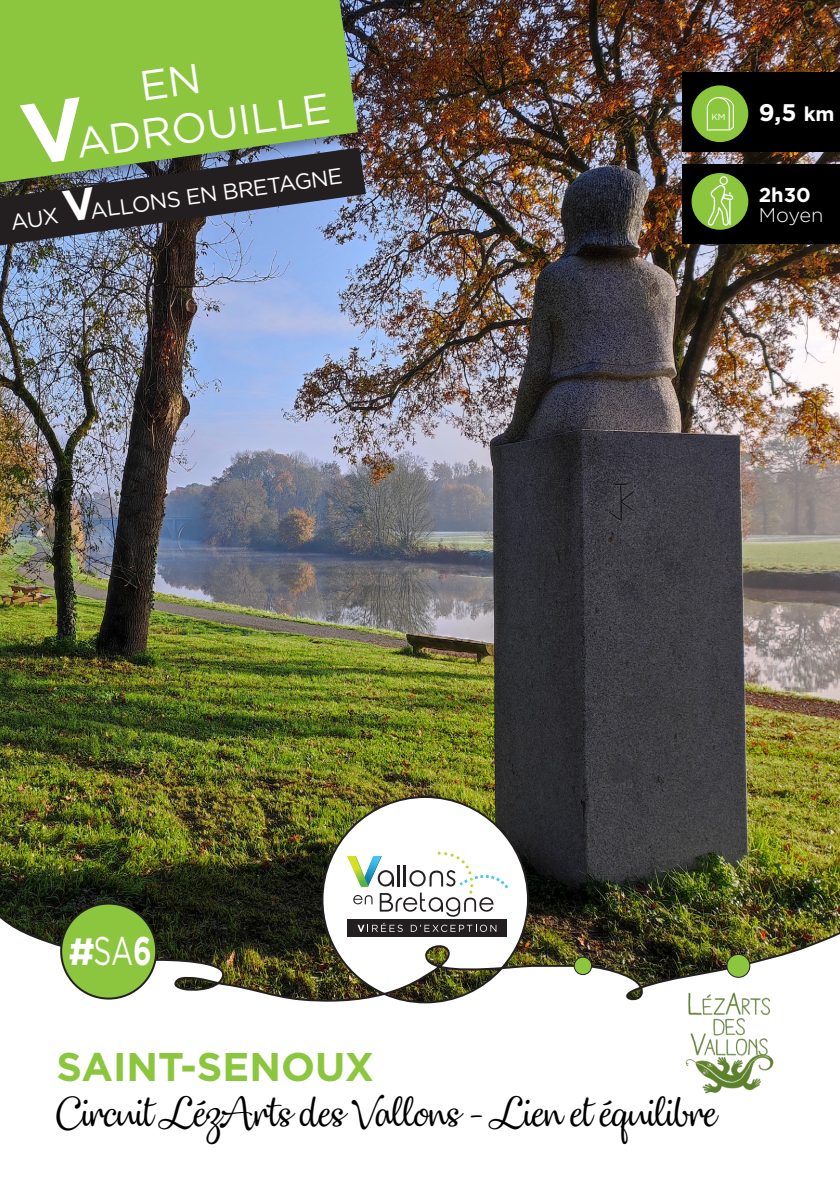
<style>
.page{position:relative;width:840px;height:1191px;background:#fff}
.page>*{position:absolute;margin:0;border:0;box-sizing:border-box;transform-origin:0 0}
.t1{font:42px "Gotham";color:#fff}
.t2{font:40px "Dulcelin";letter-spacing:-.02em;color:#000}
.t3{font:700 40px "Gotham";color:#8bc63e}
.t4{font:40px "Gotham";color:#fff;scale:.7 1}
.t5{font:700 24px "Gotham";color:#fff}
.t6{font:22px "Gotham";color:#fff}
.t7{font:300 20px "Gotham";letter-spacing:-.015em;color:#fff}
.t8{font:700 20px "Gotham";color:#fff}
.t9{font:8.8px "Gotham";color:#fff}
.s1{font-weight:700;font-size:86px}
.s2{font-weight:700;font-size:44px}
.s3{font-size:20px}
.s4{font-weight:700;font-size:38px}
.s5{font-weight:700}
</style>
<div class="page">
<img style="left:1px;top:0;width:838px;height:887px">
<img style="left:1px;top:887px;width:838px;height:117px">
<img style="left:320px;top:795px;width:209px;height:201px">
<div style="left:574px;top:957px;width:17px;height:17px;background:#8bc63e;border-radius:50%"></div>
<div style="left:573px;top:956px;width:19px;height:19px;border:1px solid #231f20;border-radius:50%"></div>
<div style="left:726px;top:954px;width:23px;height:23px;background:#8bc63e;border-radius:50%"></div>
<div style="left:726px;top:954px;width:24px;height:23px;border:1px solid #231f20;border-radius:50%"></div>
<div style="left:347px;top:919px;width:159px;height:17px;background:#231f20"></div>
<svg style="left:357px;top:922px;width:45px;height:10px"></svg>
<svg style="left:410px;top:924px;width:86px;height:8px"></svg>
<svg style="left:347px;top:851px;width:161px;height:65px"></svg>
<div style="left:0;top:0;width:358px;height:147px;background:#8bc63e"></div>
<img style="left:0;top:147px;width:366px;height:98px">
<div style="left:682px;top:72px;width:157px;height:79px;background:#000"></div>
<div style="left:682px;top:164px;width:157px;height:80px;background:#000"></div>
<div style="left:691px;top:173px;width:56px;height:57px;background:#8bc63e;border-radius:50%"></div>
<div style="left:719px;top:176px;width:8px;height:9px;border:1px solid #fff;border-radius:50%"></div>
<svg style="left:706px;top:184px;width:26px;height:46px"></svg>
<div style="left:61px;top:903px;width:95px;height:95px;background:#8bc63e;border-radius:50%"></div>
<div style="left:60px;top:902px;width:97px;height:97px;border:2px solid #231f20;border-radius:50%"></div>
<div style="left:691px;top:85px;width:56px;height:57px;background:#8bc63e;border-radius:50%"></div>
<svg style="left:706px;top:97px;width:28px;height:34px"></svg>
<img style="left:675px;top:980px;width:107px;height:114px">
<div style="left:142px;top:64px;width:56px;height:36px;background:#8bc63e"></div>
<p class="t1" style="left:20px;top:124px;width:310px;rotate:-8deg"><span class="s1">V</span>ADROUILLE</p>
<p class="t6" style="left:9px;top:208px;width:336px;rotate:-8deg">AUX <span class="s2">V</span>ALLONS EN BRETAGNE</p>
<p class="t9" style="left:711px;top:112px;width:16px">KM</p>
<p class="t5" style="left:758px;top:99px;width:77px">9,5 <span class="s3">km</span></p>
<p class="t8" style="left:758px;top:183px;width:53px">2h30</p>
<p class="t7" style="left:758px;top:202px;width:66px">Moyen</p>
<p class="t4" style="left:68px;top:925px;width:120px"><span class="s4">#</span>SA<span class="s5">6</span></p>
<p class="t3" style="left:56px;top:1044px;width:319px">SAINT-SENOUX</p>
<p class="t2" style="left:56px;top:1088px;width:663px">Circuit LézArts des Vallons - Lien et équilibre</p>
</div>
